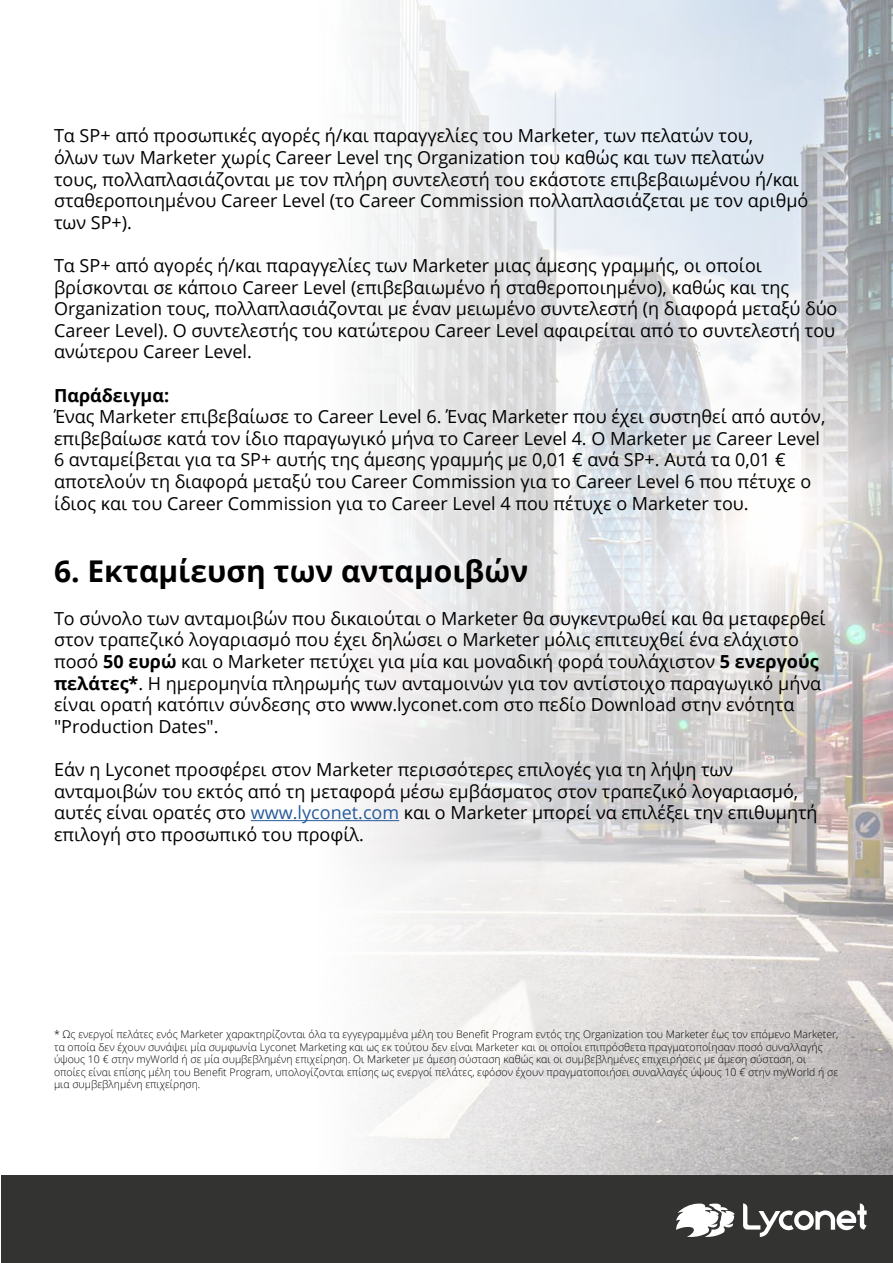
<style>
.page{position:relative;width:893px;height:1263px;background:#fff}
.page>*{position:absolute;margin:0;border:0;box-sizing:border-box;transform-origin:0 0}
.t1{font:700 30px "Open Sans";color:#000}
.t2{font:18px/21.6px "Open Sans";color:#000}
.t3{font:700 18px "Open Sans";color:#000}
.t4{font:300 10.5px/12.6px "Open Sans";color:#000}
.s1{font-weight:700}
.s2{color:#275b9b}
</style>
<div class="page">
<img style="left:250px;top:0;width:643px;height:1175px">
<div style="left:1px;top:1175px;width:892px;height:88px;background:#333332"></div>
<svg style="left:676px;top:1203px;width:58px;height:34px"></svg>
<svg style="left:743px;top:1203px;width:124px;height:34px"></svg>
<hr style="left:251px;top:820px;width:148px;height:1px;background:#275b9b">
<p class="t2" style="left:54px;top:125px;width:756px">Τα SP+ από προσωπικές αγορές ή/και παραγγελίες του Marketer, των πελατών του,<br>όλων των Marketer χωρίς Career Level της Organization του καθώς και των πελατών τους, πολλαπλασιάζονται με τον πλήρη συντελεστή του εκάστοτε επιβεβαιωμένου ή/και σταθεροποιημένου Career Level (το Career Commission πολλαπλασιάζεται με τον αριθμό των SP+).</p>
<p class="t2" style="left:54px;top:254px;width:785px">Τα SP+ από αγορές ή/και παραγγελίες των Marketer μιας άμεσης γραμμής, οι οποίοι βρίσκονται σε κάποιο Career Level (επιβεβαιωμένο ή σταθεροποιημένο), καθώς και της Organization τους, πολλαπλασιάζονται με έναν μειωμένο συντελεστή (η διαφορά μεταξύ δύο Career Level). Ο συντελεστής του κατώτερου Career Level αφαιρείται από το συντελεστή του ανώτερου Career Level.</p>
<p class="t3" style="left:54px;top:382px;width:117px">Παράδειγμα:</p>
<p class="t2" style="left:54px;top:405px;width:773px">Ένας Marketer επιβεβαίωσε το Career Level 6. Ένας Marketer που έχει συστηθεί από αυτόν, επιβεβαίωσε κατά τον ίδιο παραγωγικό μήνα το Career Level 4. Ο Marketer με Career Level 6 ανταμείβεται για τα SP+ αυτής της άμεσης γραμμής με 0,01 € ανά SP+. Αυτά τα 0,01 € αποτελούν τη διαφορά μεταξύ του Career Commission για το Career Level 6 που πέτυχε ο ίδιος και του Career Commission για το Career Level 4 που πέτυχε ο Marketer του.</p>
<h1 class="t1" style="left:54px;top:550px;width:476px">6. Εκταμίευση των ανταμοιβών</h1>
<p class="t2" style="left:54px;top:607px;width:773px">Το σύνολο των ανταμοιβών που δικαιούται ο Marketer θα συγκεντρωθεί και θα μεταφερθεί στον τραπεζικό λογαριασμό που έχει δηλώσει ο Marketer μόλις επιτευχθεί ένα ελάχιστο ποσό <span class="s1">50 ευρώ</span> και ο Marketer πετύχει για μία και μοναδική φορά τουλάχιστον <span class="s1">5 ενεργούς πελάτες*</span>. Η ημερομηνία πληρωμής των ανταμοινών για τον αντίστοιχο παραγωγικό μήνα είναι ορατή κατόπιν σύνδεσης στο www.lyconet.com στο πεδίο Download στην ενότητα "Production Dates".</p>
<p class="t2" style="left:54px;top:758px;width:765px">Εάν η Lyconet προσφέρει στον Marketer περισσότερες επιλογές για τη λήψη των ανταμοιβών του εκτός από τη μεταφορά μέσω εμβάσματος στον τραπεζικό λογαριασμό, αυτές είναι ορατές στο <span class="s2">www.lyconet.com</span> και ο Marketer μπορεί να επιλέξει την επιθυμητή επιλογή στο προσωπικό του προφίλ.</p>
<p class="t4" style="left:54px;top:1028px;width:786px">* Ως ενεργοί πελάτες ενός Marketer χαρακτηρίζονται όλα τα εγγεγραμμένα μέλη του Benefit Program εντός της Organization του Marketer έως τον επόμενο Marketer, τα οποία δεν έχουν συνάψει μία συμφωνία Lyconet Marketing και ως εκ τούτου δεν είναι Marketer και οι οποίοι επιπρόσθετα πραγματοποίησαν ποσό συναλλαγής ύψους 10 € στην myWorld ή σε μία συμβεβλημένη επιχείρηση. Οι Marketer με άμεση σύσταση καθώς και οι συμβεβλημένες επιχειρήσεις με άμεση σύσταση, οι οποίες είναι επίσης μέλη του Benefit Program, υπολογίζονται επίσης ως ενεργοί πελάτες, εφόσον έχουν πραγματοποιήσει συναλλαγές ύψους 10 € στην myWorld ή σε μια συμβεβλημένη επιχείρηση.</p>
</div>
